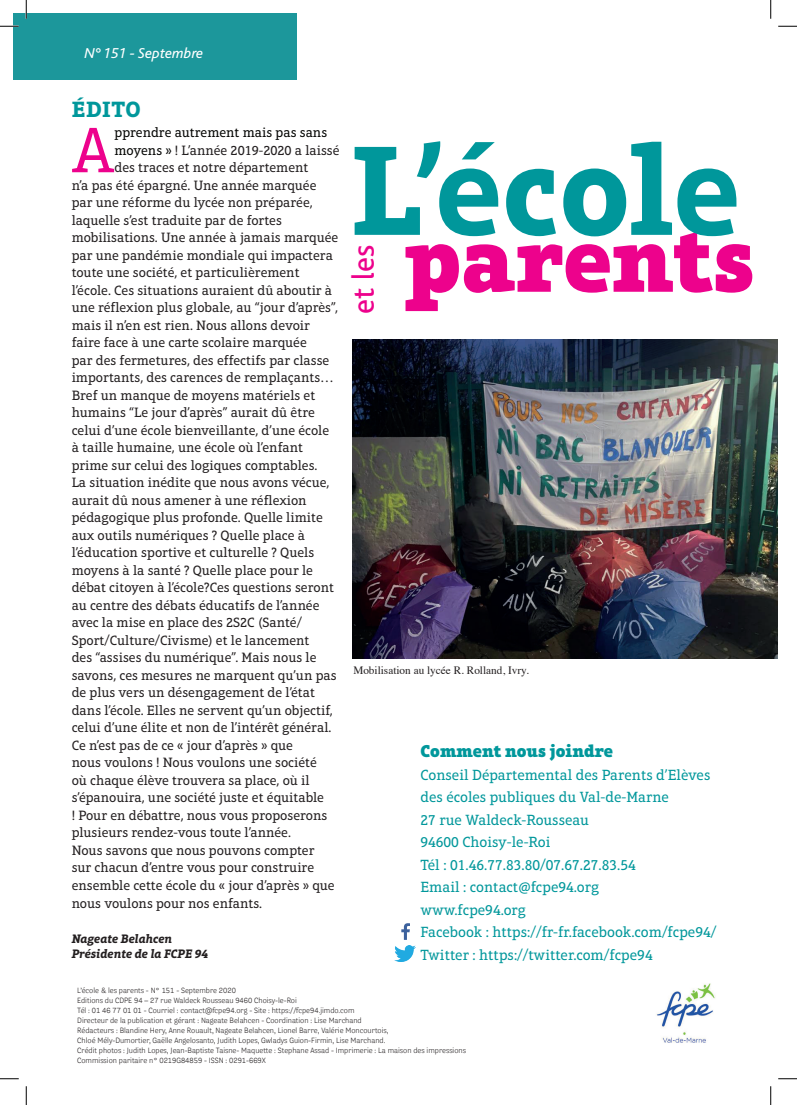
<style>
.page{position:relative;width:797px;height:1105px;background:#fff}
.page>*{position:absolute;margin:0;border:0;box-sizing:border-box;transform-origin:0 0}
.t1{font:700 129.38px "Aptifer Slab LT Pro";letter-spacing:-.005em;color:#00979b}
.t2{font:900 92px "Aptifer Slab LT Pro";color:#ed028c}
.t3{font:65.25px "Aptifer Slab LT Pro";color:#ed028c}
.t4{font:31.75px "Bliss";color:#ed028c}
.t5{font:700 22.5px "Aptifer Slab LT Pro";letter-spacing:.02em;color:#00979b}
.t6{font:900 17.5px "Aptifer Slab LT Pro";color:#00979b}
.t7{font:15px/22.5px "Aptifer Slab LT Pro";color:#00979b}
.t8{font:italic 15px "Bliss";color:#fff}
.t9{font:13.75px "Aptifer Slab LT Pro";color:#231f20}
.t10{font:13.75px "Aptifer Slab LT Pro";color:#040503}
.t11{font:italic 700 12.5px/15px "Aptifer Slab LT Pro";color:#231f20}
.t12{font:11.25px "Times";color:#231f20}
.t13{font:300 7.5px/10px "Bligh";color:#231f20}
.s1{color:#040503}
</style>
<div class="page">
<svg style="left:401px;top:923px;width:9px;height:17px"></svg>
<img style="left:395px;top:945px;width:20px;height:17px">
<div style="left:14px;top:14px;width:282px;height:66px;background:#1c979b"></div>
<img style="left:656px;top:983px;width:59px;height:60px">
<img style="left:352px;top:340px;width:425px;height:319px">
<svg style="left:0;top:25px;width:19px;height:2px"></svg>
<svg style="left:778px;top:25px;width:19px;height:2px"></svg>
<svg style="left:0;top:1078px;width:19px;height:1px"></svg>
<svg style="left:778px;top:1078px;width:19px;height:1px"></svg>
<svg style="left:25px;top:0;width:2px;height:19px"></svg>
<svg style="left:25px;top:1086px;width:2px;height:19px"></svg>
<svg style="left:770px;top:0;width:1px;height:19px"></svg>
<svg style="left:770px;top:1086px;width:1px;height:19px"></svg>
<p class="t8" style="left:84px;top:45px;width:120px">N° 151 - Septembre</p>
<h3 class="t5" style="left:72px;top:96px;width:70px">ÉDITO</h3>
<h3 class="t3" style="left:72px;top:113px;width:44px">A</h3>
<p class="t10" style="left:114px;top:125px;width:214px">pprendre autrement mais pas sans</p>
<h1 class="t1" style="left:350px;top:113px;width:391px">L’école</h1>
<h3 class="t4" style="left:346px;top:314px;width:70px;rotate:-90deg">et les</h3>
<p class="t9" style="left:114px;top:142px;width:227px"><span class="s1">moyens »</span> ! L’année 2019-2020 a laissé</p>
<p class="t9" style="left:114px;top:160px;width:195px">des traces et notre département</p>
<p class="t9" style="left:72px;top:177px;width:246px">n’a pas été épargné. Une année marquée</p>
<p class="t9" style="left:72px;top:195px;width:242px">par une réforme du lycée non préparée,</p>
<p class="t9" style="left:72px;top:212px;width:212px">laquelle s’est traduite par de fortes</p>
<p class="t9" style="left:72px;top:230px;width:268px">mobilisations. Une année à jamais marquée</p>
<p class="t9" style="left:72px;top:247px;width:263px">par une pandémie mondiale qui impactera</p>
<p class="t9" style="left:72px;top:265px;width:229px">toute une société, et particulièrement</p>
<p class="t9" style="left:72px;top:282px;width:262px">l’école. Ces situations auraient dû aboutir à</p>
<p class="t9" style="left:72px;top:300px;width:268px">une réflexion plus globale, au “jour d’après”,</p>
<p class="t9" style="left:72px;top:317px;width:240px">mais il n’en est rien. Nous allons devoir</p>
<p class="t9" style="left:72px;top:335px;width:237px">faire face à une carte scolaire marquée</p>
<p class="t9" style="left:72px;top:352px;width:259px">par des fermetures, des effectifs par classe</p>
<p class="t9" style="left:72px;top:370px;width:264px">importants, des carences de remplaçants…</p>
<p class="t9" style="left:72px;top:387px;width:245px">Bref un manque de moyens matériels et</p>
<p class="t9" style="left:72px;top:405px;width:245px">humains “Le jour d’après” aurait dû être</p>
<p class="t9" style="left:72px;top:422px;width:259px">celui d’une école bienveillante, d’une école</p>
<p class="t9" style="left:72px;top:440px;width:233px">à taille humaine, une école où l’enfant</p>
<p class="t9" style="left:72px;top:457px;width:247px">prime sur celui des logiques comptables.</p>
<p class="t9" style="left:72px;top:475px;width:259px">La situation inédite que nous avons vécue,</p>
<p class="t9" style="left:72px;top:492px;width:236px">aurait dû nous amener à une réflexion</p>
<p class="t9" style="left:72px;top:510px;width:252px">pédagogique plus profonde. Quelle limite</p>
<p class="t9" style="left:72px;top:527px;width:235px">aux outils numériques ? Quelle place à</p>
<p class="t9" style="left:72px;top:545px;width:244px">l’éducation sportive et culturelle ? Quels</p>
<p class="t9" style="left:72px;top:562px;width:243px">moyens à la santé ? Quelle place pour le</p>
<p class="t9" style="left:72px;top:580px;width:264px">débat citoyen à l’école?Ces questions seront</p>
<p class="t9" style="left:72px;top:597px;width:249px">au centre des débats éducatifs de l’année</p>
<p class="t9" style="left:72px;top:615px;width:232px">avec la mise en place des 2S2C (Santé/</p>
<p class="t9" style="left:72px;top:632px;width:239px">Sport/Culture/Civisme) et le lancement</p>
<p class="t9" style="left:72px;top:650px;width:246px">des “assises du numérique”. Mais nous le</p>
<p class="t9" style="left:72px;top:667px;width:266px">savons, ces mesures ne marquent qu’un pas</p>
<p class="t9" style="left:72px;top:685px;width:245px">de plus vers un désengagement de l’état</p>
<p class="t9" style="left:72px;top:702px;width:263px">dans l’école. Elles ne servent qu’un objectif,</p>
<p class="t9" style="left:72px;top:720px;width:261px">celui d’une élite et non de l’intérêt général.</p>
<p class="t9" style="left:72px;top:737px;width:223px">Ce n’est pas de ce « jour d’après » que</p>
<p class="t9" style="left:72px;top:755px;width:246px">nous voulons ! Nous voulons une société</p>
<p class="t9" style="left:72px;top:772px;width:239px">où chaque élève trouvera sa place, où il</p>
<p class="t9" style="left:72px;top:790px;width:254px">s’épanouira, une société juste et équitable</p>
<p class="t9" style="left:72px;top:807px;width:257px">! Pour en débattre, nous vous proposerons</p>
<p class="t9" style="left:72px;top:825px;width:221px">plusieurs rendez-vous toute l’année.</p>
<p class="t9" style="left:72px;top:842px;width:244px">Nous savons que nous pouvons compter</p>
<p class="t9" style="left:72px;top:860px;width:244px">sur chacun d’entre vous pour construire</p>
<p class="t9" style="left:72px;top:877px;width:264px">ensemble cette école du « jour d’après » que</p>
<p class="t9" style="left:72px;top:895px;width:192px">nous voulons pour nos enfants.</p>
<p class="t11" style="left:72px;top:931px;width:138px">Nageate Belahcen<br>Présidente de la FCPE 94</p>
<h2 class="t2" style="left:405px;top:203px;width:351px">parents</h2>
<p class="t12" style="left:353px;top:660px;width:177px">Mobilisation au lycée R. Rolland, Ivry.</p>
<p class="t6" style="left:420px;top:740px;width:194px">Comment nous joindre</p>
<p class="t7" style="left:420px;top:763px;width:297px">Conseil Départemental des Parents d’Elèves des écoles publiques du Val-de-Marne<br>27 rue Waldeck-Rousseau<br>94600 Choisy-le-Roi<br>Tél : 01.46.77.83.80/07.67.27.83.54<br>Email : contact@fcpe94.org<br>www.fcpe94.org<br>Facebook : https://fr-fr.facebook.com/fcpe94/ Twitter : https://twitter.com/fcpe94</p>
<p class="t13" style="left:77px;top:986px;width:390px">L’école &amp; les parents - N° 151 - Septembre 2020<br>Editions du CDPE 94 – 27 rue Waldeck Rousseau 9460 Choisy-le-Roi<br>Tél : 01 46 77 01 01 - Courriel : contact@fcpe94.org - Site : https://fcpe94.jimdo.com<br>Directeur de la publication et gérant : Nageate Belahcen - Coordination : Lise Marchand<br>Rédacteurs : Blandine Hery, Anne Rouault, Nageate Belahcen, Lionel Barre, Valérie Moncourtois,<br>Chloé Mély-Dumortier, Gaëlle Angelosanto, Judith Lopes, Gwladys Guion-Firmin, Lise Marchand.<br>Crédit photos : Judith Lopes, Jean-Baptiste Taisne- Maquette : Stephane Assad - Imprimerie : La maison des impressions Commission paritaire n° 0219G84859 - ISSN : 0291-669X</p>
</div>
